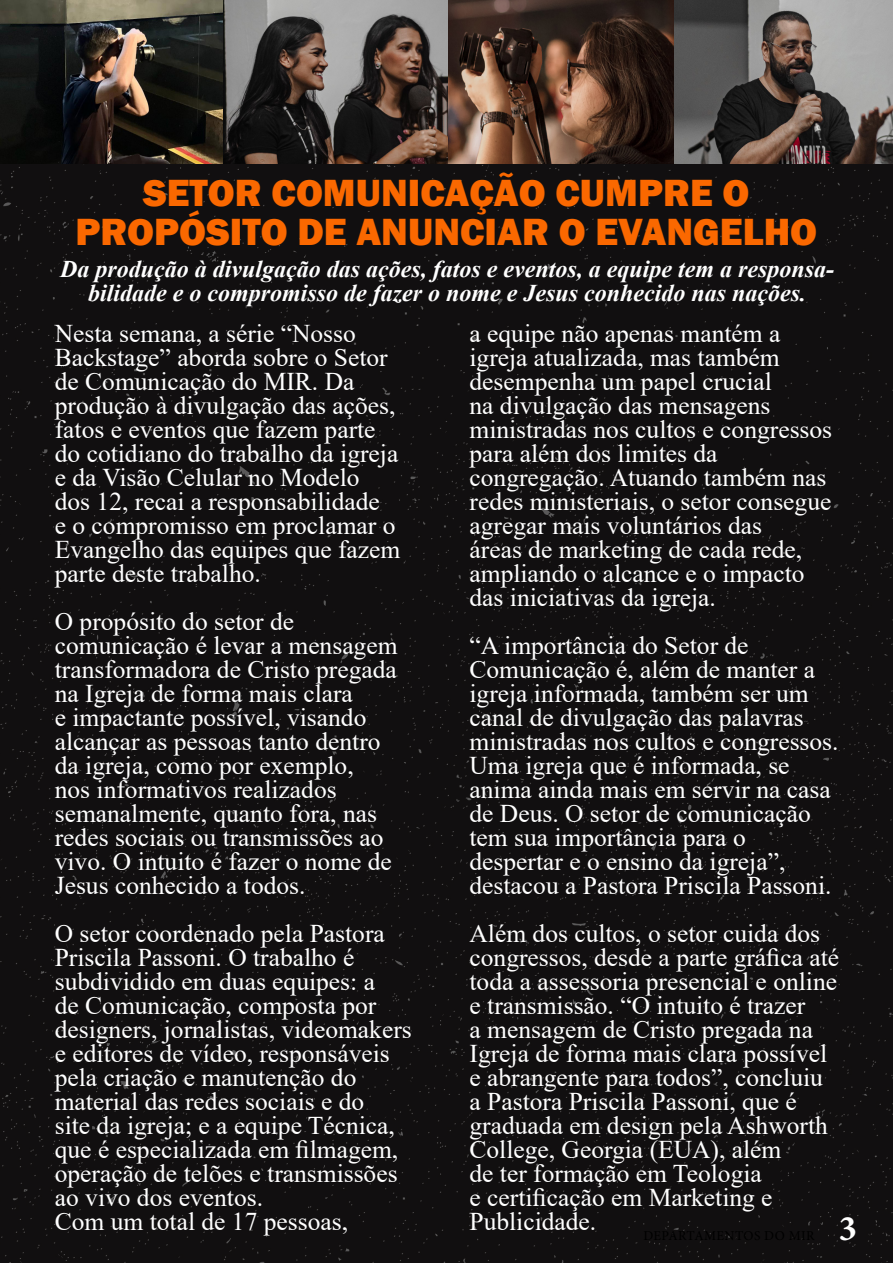
<style>
.page{position:relative;width:893px;height:1263px;background:#fff}
.page>*{position:absolute;margin:0;border:0;box-sizing:border-box;transform-origin:0 0}
.Texto{font:800 39px/39px "Franklin Gothic";color:#fa6800;text-align:center}
.t1{font:36px "Minion Variable Concept";color:#fff}
.Texto-2{font:25.5px/24px "Times New Roman";color:#fff}
.t2{font:italic 700 24px/24px "Times New Roman";color:#fff;text-align:center}
</style>
<div class="page">
<img style="left:0;top:0;width:893px;height:1263px">
<p class="Texto" style="left:76px;top:173px;width:743px">SETOR COMUNICAÇÃO CUMPRE O<br>PROPÓSITO DE ANUNCIAR O EVANGELHO</p>
<p class="t2" style="left:60px;top:256px;width:775px">Da produção à divulgação das ações, fatos e eventos, a equipe tem a responsa&shy;bilidade e o compromisso de fazer o nome e Jesus conhecido nas nações.</p>
<p class="Texto-2" style="left:55px;top:320px;width:347px">Nesta semana, a série “Nosso<br>Backstage” aborda sobre o Setor de Comunicação do MIR. Da produção à divulgação das ações, fatos e eventos que fazem parte do cotidiano do trabalho da igreja e da Visão Celular no Modelo dos 12, recai a responsabilidade<br>e o compromisso em proclamar o<br>Evangelho das equipes que fazem parte deste trabalho.</p>
<p class="Texto-2" style="left:55px;top:608px;width:344px">O propósito do setor de comunicação é levar a mensagem transformadora de Cristo pregada na Igreja de forma mais clara<br>e impactante possível, visando alcançar as pessoas tanto dentro da igreja, como por exemplo,<br>nos informativos realizados semanalmente, quanto fora, nas redes sociais ou transmissões ao vivo. O intuito é fazer o nome de<br>Jesus conhecido a todos.</p>
<p class="Texto-2" style="left:55px;top:920px;width:358px">O setor coordenado pela Pastora<br>Priscila Passoni. O trabalho é subdividido em duas equipes: a<br>de Comunicação, composta por designers, jornalistas, videomakers e editores de vídeo, responsáveis pela criação e manutenção do material das redes sociais e do<br>site da igreja; e a equipe Técnica, que é especializada em filmagem, operação de telões e transmissões ao vivo dos eventos.<br>Com um total de 17 pessoas,</p>
<p class="Texto-2" style="left:470px;top:320px;width:364px">a equipe não apenas mantém a igreja atualizada, mas também desempenha um papel crucial<br>na divulgação das mensagens ministradas nos cultos e congressos para além dos limites da congregação. Atuando também nas redes ministeriais, o setor consegue agregar mais voluntários das<br>áreas de marketing de cada rede, ampliando o alcance e o impacto das iniciativas da igreja.</p>
<p class="Texto-2" style="left:470px;top:632px;width:371px">“A importância do Setor de<br>Comunicação é, além de manter a igreja informada, também ser um canal de divulgação das palavras ministradas nos cultos e congressos.<br>Uma igreja que é informada, se anima ainda mais em servir na casa de Deus. O setor de comunicação tem sua importância para o despertar e o ensino da igreja”, destacou a Pastora Priscila Passoni.</p>
<p class="Texto-2" style="left:470px;top:920px;width:371px">Além dos cultos, o setor cuida dos congressos, desde a parte gráfica até toda a assessoria presencial e online e transmissão. “O intuito é trazer<br>a mensagem de Cristo pregada na<br>Igreja de forma mais clara possível e abrangente para todos”, concluiu a Pastora Priscila Passoni, que é graduada em design pela Ashworth<br>College, Georgia (EUA), além<br>de ter formação em Teologia<br>e certificação em Marketing e<br>Publicidade.</p>
<p class="t1" style="left:839px;top:1203px;width:20px">3</p>
</div>
